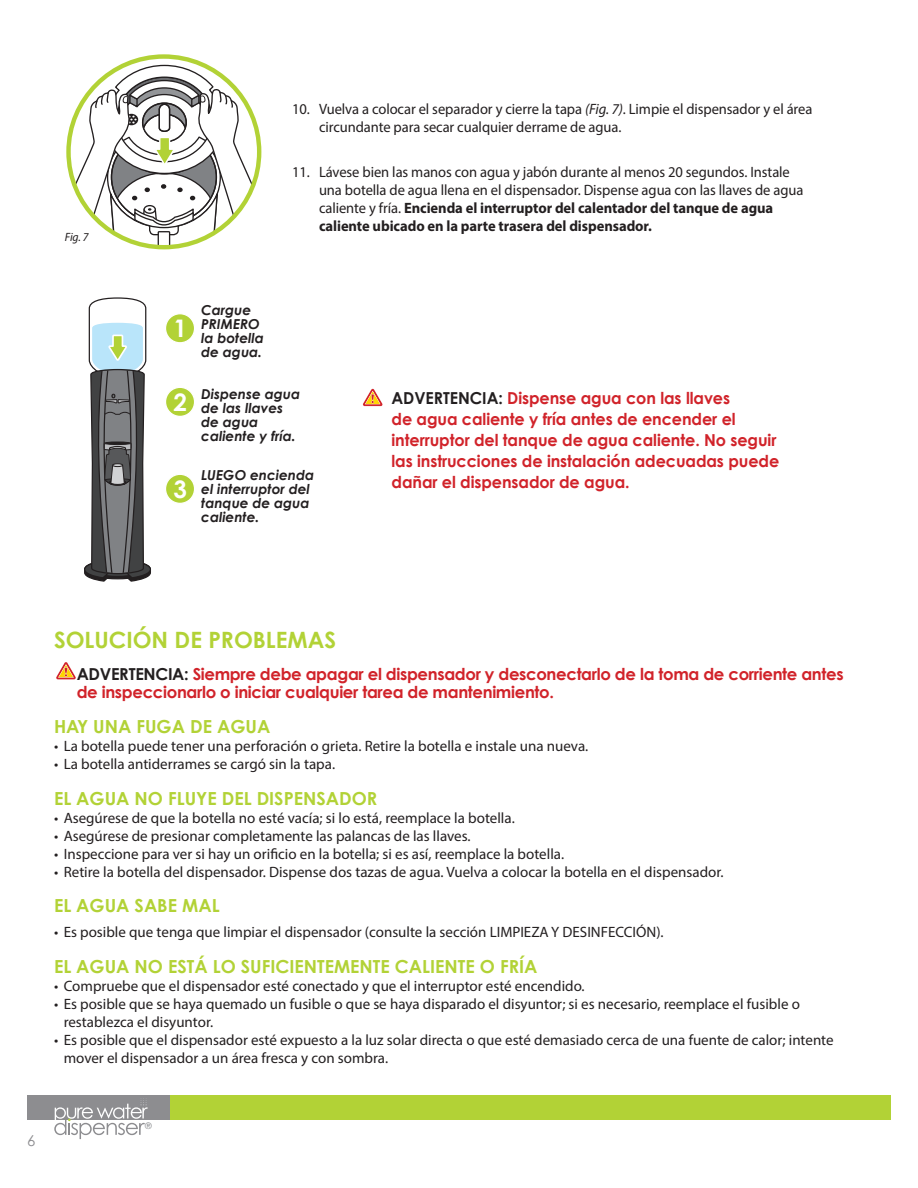
<style>
.page{position:relative;width:918px;height:1188px;background:#fff}
.page>*{position:absolute;margin:0;border:0;box-sizing:border-box;transform-origin:0 0}
.t1{font:700 24.15px "Century Gothic";color:#fff}
.t2{font:700 22.5px "Century Gothic";color:#b2d236}
.t3{font:700 18px "Century Gothic";color:#b2d236}
.t4{font:700 16.5px/21px "Century Gothic";letter-spacing:-.005em;color:#d1232a}
.t5{font:15px/18px "Myriad Pro";color:#231f20}
.t6{font:15px "Century Gothic";color:#8d8d90}
.t7{font:italic 700 13.65px/14.1px "Century Gothic";color:#231f20}
.t8{font:italic 12px "Myriad Pro";color:#231f20}
.t9{font:9px "Helvetica Neue";color:#8a8c8f}
.s1{font-style:italic}
.s2{font-weight:700}
.s3{color:#231f20}
</style>
<div class="page">
<div style="left:28px;top:1095px;width:863px;height:25px;background:#8d8d90"></div>
<div style="left:171px;top:1095px;width:720px;height:25px;background:#b2d236"></div>
<svg style="left:54px;top:1098px;width:94px;height:41px"></svg>
<svg style="left:56px;top:662px;width:20px;height:18px"></svg>
<svg style="left:84px;top:297px;width:67px;height:285px"></svg>
<div style="left:166px;top:314px;width:29px;height:29px;background:#b2d236;border-radius:50%"></div>
<div style="left:165px;top:313px;width:30px;height:30px;border:1px solid #fff;border-radius:50%"></div>
<div style="left:166px;top:474px;width:29px;height:29px;background:#b2d236;border-radius:50%"></div>
<div style="left:165px;top:474px;width:30px;height:30px;border:1px solid #fff;border-radius:50%"></div>
<div style="left:166px;top:387px;width:29px;height:29px;background:#b2d236;border-radius:50%"></div>
<div style="left:165px;top:387px;width:30px;height:30px;border:1px solid #fff;border-radius:50%"></div>
<svg style="left:69px;top:64px;width:190px;height:183px"></svg>
<div style="left:66px;top:54px;width:195px;height:195px;border:4px solid #b2d236;border-radius:50%"></div>
<svg style="left:363px;top:389px;width:20px;height:17px"></svg>
<p class="t8" style="left:65px;top:229px;width:25px">Fig. 7</p>
<p class="t5" style="left:319px;top:99px;width:495px;text-indent:-27px">10. Vuelva a colocar el separador y cierre la tapa <span class="s1">(Fig. 7)</span>. Limpie el dispensador y el área circundante para secar cualquier derrame de agua.</p>
<p class="t5" style="left:319px;top:162px;width:486px;text-indent:-27px">11. Lávese bien las manos con agua y jabón durante al menos 20 segundos. Instale una botella de agua llena en el dispensador. Dispense agua con las llaves de agua caliente y fría. <span class="s2">Encienda el interruptor del calentador del tanque de agua caliente ubicado en la parte trasera del dispensador.</span></p>
<p class="t1" style="left:174px;top:313px;width:15px">1</p>
<p class="t1" style="left:174px;top:387px;width:15px">2</p>
<p class="t1" style="left:174px;top:474px;width:15px">3</p>
<p class="t7" style="left:201px;top:302px;width:64px">Cargue<br>PRIMERO la botella de agua.</p>
<p class="t7" style="left:201px;top:386px;width:100px">Dispense agua de las llaves de agua caliente y fría.</p>
<p class="t7" style="left:201px;top:467px;width:114px">LUEGO encienda el interruptor del tanque de agua caliente.</p>
<p class="t4" style="left:392px;top:387px;width:389px"><span class="s3">ADVERTENCIA:</span> Dispense agua con las llaves<br>de agua caliente y fría antes de encender el interruptor del tanque de agua caliente. No seguir las instrucciones de instalación adecuadas puede dañar el dispensador de agua.</p>
<p class="t2" style="left:54px;top:626px;width:284px">SOLUCIÓN DE PROBLEMAS</p>
<p class="t4" style="left:77px;top:664px;width:768px;line-height:18px"><span class="s3">ADVERTENCIA:</span> Siempre debe apagar el dispensador y desconectarlo de la toma de corriente antes de inspeccionarlo o iniciar cualquier tarea de mantenimiento.</p>
<p class="t3" style="left:54px;top:715px;width:218px">HAY UNA FUGA DE AGUA</p>
<p class="t5" style="left:54px;top:737px;width:536px">• La botella puede tener una perforación o grieta. Retire la botella e instale una nueva.</p>
<p class="t5" style="left:54px;top:755px;width:283px">• La botella antiderrames se cargó sin la tapa.</p>
<p class="t3" style="left:54px;top:787px;width:325px">EL AGUA NO FLUYE DEL DISPENSADOR</p>
<p class="t5" style="left:54px;top:808px;width:462px">• Asegúrese de que la botella no esté vacía; si lo está, reemplace la botella.</p>
<p class="t5" style="left:54px;top:826px;width:418px">• Asegúrese de presionar completamente las palancas de las llaves.</p>
<p class="t5" style="left:54px;top:844px;width:512px">• Inspeccione para ver si hay un orificio en la botella; si es así, reemplace la botella.</p>
<p class="t5" style="left:54px;top:862px;width:671px">• Retire la botella del dispensador. Dispense dos tazas de agua. Vuelva a colocar la botella en el dispensador.</p>
<p class="t3" style="left:54px;top:894px;width:167px">EL AGUA SABE MAL</p>
<p class="t5" style="left:54px;top:923px;width:611px">• Es posible que tenga que limpiar el dispensador (consulte la sección LIMPIEZA Y DESINFECCIÓN).</p>
<p class="t3" style="left:54px;top:955px;width:485px">EL AGUA NO ESTÁ LO SUFICIENTEMENTE CALIENTE O FRÍA</p>
<p class="t5" style="left:54px;top:976px;width:532px">• Compruebe que el dispensador esté conectado y que el interruptor esté encendido.</p>
<p class="t5" style="left:64px;top:994px;width:738px;text-indent:-10px">• Es posible que se haya quemado un fusible o que se haya disparado el disyuntor; si es necesario, reemplace el fusible o restablezca el disyuntor.</p>
<p class="t5" style="left:64px;top:1030px;width:771px;text-indent:-10px">• Es posible que el dispensador esté expuesto a la luz solar directa o que esté demasiado cerca de una fuente de calor; intente mover el dispensador a un área fresca y con sombra.</p>
<p class="t6" style="left:27px;top:1132px;width:10px">6</p>
<p class="t9" style="left:145px;top:1119px;width:9px">®</p>
</div>
